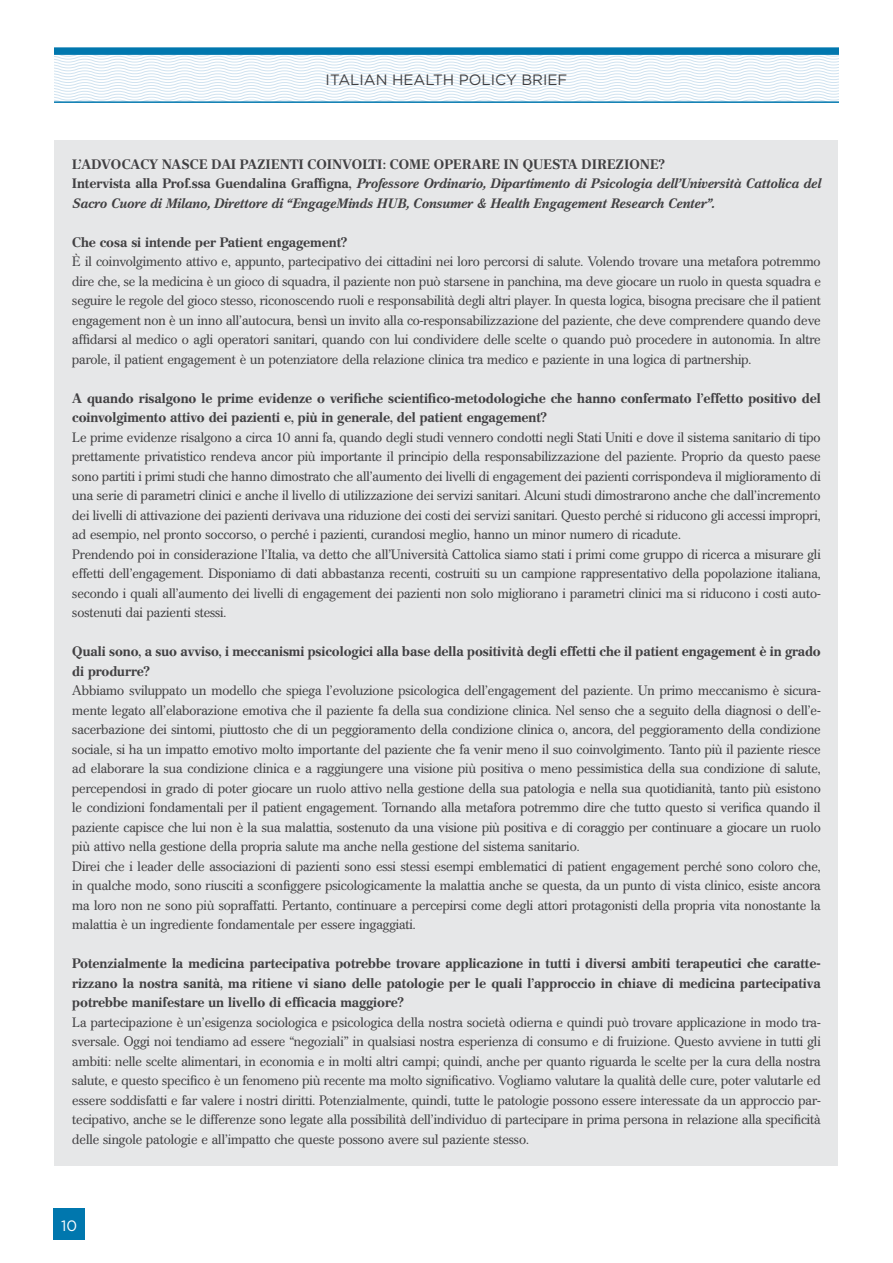
<style>
.page{position:relative;width:893px;height:1263px;background:#fff}
.page>*{position:absolute;margin:0;border:0;box-sizing:border-box;transform-origin:0 0}
.t1{font:15px "Gotham HTF";color:#414042}
.t2{font:15px "Gotham HTF";color:#fff}
.t3{font:13.5px/19.5px "Cremona";color:#414042;text-align:justify}
.t4{font:700 13.5px/19.5px "Cremona";color:#414042}
.t5{font:italic 700 13.5px/19.5px "Cremona";color:#414042}
.s1{font-style:normal}
</style>
<div class="page">
<div style="left:54px;top:141px;width:784px;height:1025px;background:#e6e7e8"></div>
<div style="left:53px;top:1208px;width:32px;height:32px;background:#0077ae"></div>
<svg style="left:54px;top:55px;width:785px;height:46px"></svg>
<div style="left:54px;top:47px;width:785px;height:8px;background:#0077ae"></div>
<hr style="left:54px;top:101px;width:785px;height:2px;background:#0077ae">
<p class="t1" style="left:326px;top:71px;width:243px">ITALIAN HEALTH POLICY BRIEF</p>
<p class="t5" style="left:72px;top:155px;width:750px"><span class="s1">L’ADVOCACY NASCE DAI PAZIENTI COINVOLTI: COME OPERARE IN QUESTA DIREZIONE?<br>Intervista alla Prof.ssa Guendalina Graffigna,</span> Professore Ordinario, Dipartimento di Psicologia dell’Università Cattolica del<br>Sacro Cuore di Milano, Direttore di “EngageMinds HUB, Consumer &amp; Health Engagement Research Center”.</p>
<p class="t4" style="left:72px;top:233px;width:277px">Che cosa si intende per Patient engagement?</p>
<p class="t3" style="left:72px;top:252px;width:750px">È il coinvolgimento attivo e, appunto, partecipativo dei cittadini nei loro percorsi di salute. Volendo trovare una metafora potremmo dire che, se la medicina è un gioco di squadra, il paziente non può starsene in panchina, ma deve giocare un ruolo in questa squadra e seguire le regole del gioco stesso, riconoscendo ruoli e responsabilità degli altri player. In questa logica, bisogna precisare che il patient engagement non è un inno all’autocura, bensì un invito alla co-responsabilizzazione del paziente, che deve comprendere quando deve affidarsi al medico o agli operatori sanitari, quando con lui condividere delle scelte o quando può procedere in autonomia. In altre parole, il patient engagement è un potenziatore della relazione clinica tra medico e paziente in una logica di partnership.</p>
<p class="t4" style="left:72px;top:389px;width:750px">A quando risalgono le prime evidenze o verifiche scientifico-metodologiche che hanno confermato l’effetto positivo del coinvolgimento attivo dei pazienti e, più in generale, del patient engagement?</p>
<p class="t3" style="left:72px;top:427px;width:750px;text-align:left">Le prime evidenze risalgono a circa 10 anni fa, quando degli studi vennero condotti negli Stati Uniti e dove il sistema sanitario di tipo prettamente privatistico rendeva ancor più importante il principio della responsabilizzazione del paziente. Proprio da questo paese sono partiti i primi studi che hanno dimostrato che all’aumento dei livelli di engagement dei pazienti corrispondeva il miglioramento di una serie di parametri clinici e anche il livello di utilizzazione dei servizi sanitari. Alcuni studi dimostrarono anche che dall’incremento dei livelli di attivazione dei pazienti derivava una riduzione dei costi dei servizi sanitari. Questo perché si riducono gli accessi impropri, ad esempio, nel pronto soccorso, o perché i pazienti, curandosi meglio, hanno un minor numero di ricadute.<br>Prendendo poi in considerazione l’Italia, va detto che all’Università Cattolica siamo stati i primi come gruppo di ricerca a misurare gli effetti dell’engagement. Disponiamo di dati abbastanza recenti, costruiti su un campione rappresentativo della popolazione italiana, secondo i quali all’aumento dei livelli di engagement dei pazienti non solo migliorano i parametri clinici ma si riducono i costi auto&shy;sostenuti dai pazienti stessi.</p>
<p class="t4" style="left:72px;top:642px;width:750px">Quali sono, a suo avviso, i meccanismi psicologici alla base della positività degli effetti che il patient engagement è in grado di produrre?</p>
<p class="t3" style="left:72px;top:681px;width:750px;text-align:left">Abbiamo sviluppato un modello che spiega l’evoluzione psicologica dell’engagement del paziente. Un primo meccanismo è sicura&shy;mente legato all’elaborazione emotiva che il paziente fa della sua condizione clinica. Nel senso che a seguito della diagnosi o dell’e&shy;sacerbazione dei sintomi, piuttosto che di un peggioramento della condizione clinica o, ancora, del peggioramento della condizione sociale, si ha un impatto emotivo molto importante del paziente che fa venir meno il suo coinvolgimento. Tanto più il paziente riesce ad elaborare la sua condizione clinica e a raggiungere una visione più positiva o meno pessimistica della sua condizione di salute, percependosi in grado di poter giocare un ruolo attivo nella gestione della sua patologia e nella sua quotidianità, tanto più esistono le condizioni fondamentali per il patient engagement. Tornando alla metafora potremmo dire che tutto questo si verifica quando il paziente capisce che lui non è la sua malattia, sostenuto da una visione più positiva e di coraggio per continuare a giocare un ruolo più attivo nella gestione della propria salute ma anche nella gestione del sistema sanitario.<br>Direi che i leader delle associazioni di pazienti sono essi stessi esempi emblematici di patient engagement perché sono coloro che, in qualche modo, sono riusciti a sconfiggere psicologicamente la malattia anche se questa, da un punto di vista clinico, esiste ancora ma loro non ne sono più sopraffatti. Pertanto, continuare a percepirsi come degli attori protagonisti della propria vita nonostante la malattia è un ingrediente fondamentale per essere ingaggiati.</p>
<p class="t4" style="left:72px;top:954px;width:750px;text-align:justify">Potenzialmente la medicina partecipativa potrebbe trovare applicazione in tutti i diversi ambiti terapeutici che caratte&shy;rizzano la nostra sanità, ma ritiene vi siano delle patologie per le quali l’approccio in chiave di medicina partecipativa potrebbe manifestare un livello di efficacia maggiore?</p>
<p class="t3" style="left:72px;top:1012px;width:750px">La partecipazione è un’esigenza sociologica e psicologica della nostra società odierna e quindi può trovare applicazione in modo tra&shy;sversale. Oggi noi tendiamo ad essere “negoziali” in qualsiasi nostra esperienza di consumo e di fruizione. Questo avviene in tutti gli ambiti: nelle scelte alimentari, in economia e in molti altri campi; quindi, anche per quanto riguarda le scelte per la cura della nostra salute, e questo specifico è un fenomeno più recente ma molto significativo. Vogliamo valutare la qualità delle cure, poter valutarle ed essere soddisfatti e far valere i nostri diritti. Potenzialmente, quindi, tutte le patologie possono essere interessate da un approccio par&shy;tecipativo, anche se le differenze sono legate alla possibilità dell’individuo di partecipare in prima persona in relazione alla specificità delle singole patologie e all’impatto che queste possono avere sul paziente stesso.</p>
<p class="t2" style="left:61px;top:1217px;width:18px">10</p>
</div>
